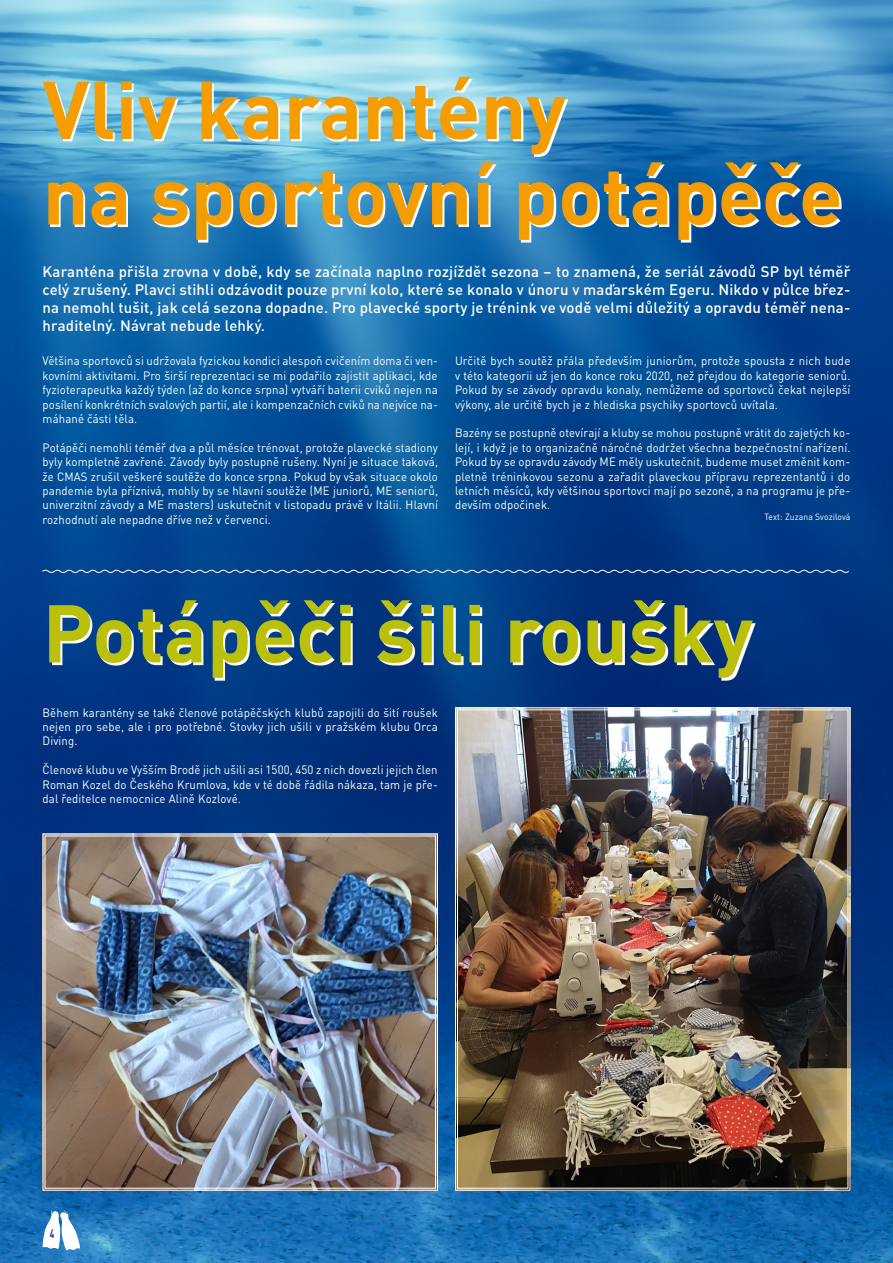
<style>
.page{position:relative;width:893px;height:1263px;background:#fff}
.page>*{position:absolute;margin:0;border:0;box-sizing:border-box;transform-origin:0 0}
.t1{font:700 80.4px/85.5px "DIN Pro";color:#f59c00}
.t2{font:700 80.4px "DIN Pro";color:#bac00b}
.t3{font:500 15px/18px "DIN Pro";letter-spacing:.01em;color:#fff;text-align:justify}
.t4{font:12px/14.4px "DIN Pro Regular 2";letter-spacing:.01em;color:#fff;text-align:justify;scale:.95 1}
.t5{font:700 12px "DIN Pro";color:#283583;scale:.7 1}
.t6{font:9px "DIN Pro Regular 2";letter-spacing:.01em;color:#fff;scale:.95 1}
</style>
<div class="page">
<img style="left:0;top:0;width:893px;height:1263px">
<svg style="left:43px;top:1209px;width:37px;height:41px"></svg>
<svg style="left:45px;top:79px;width:796px;height:163px"></svg>
<svg style="left:52px;top:603px;width:703px;height:77px"></svg>
<img style="left:454px;top:707px;width:397px;height:484px">
<img style="left:42px;top:833px;width:396px;height:358px">
<div style="left:45px;top:835px;width:391px;height:354px;border:1px solid #fff"></div>
<svg style="left:41px;top:569px;width:809px;height:5px;background:#3766a0"></svg>
<h1 class="t1" style="left:43px;top:65px;width:802px">Vliv karantény<br>na sportovní potápěče</h1>
<p class="t3" style="left:43px;top:262px;width:809px">Karanténa přišla zrovna v době, kdy se začínala naplno rozjíždět sezona – to znamená, že seriál závodů SP byl téměř celý zrušený. Plavci stihli odzávodit pouze první kolo, které se konalo v únoru v maďarském Egeru. Nikdo v půlce břez&shy;na nemohl tušit, jak celá sezona dopadne. Pro plavecké sporty je trénink ve vodě velmi důležitý a opravdu téměř nena&shy;hraditelný. Návrat nebude lehký.</p>
<p class="t4" style="left:43px;top:353px;width:418px">Většina sportovců si udržovala fyzickou kondici alespoň cvičením doma či ven&shy;kovními aktivitami. Pro širší reprezentaci se mi podařilo zajistit aplikaci, kde fyzioterapeutka každý týden (až do konce srpna) vytváří baterii cviků nejen na posílení konkrétních svalových partií, ale i kompenzačních cviků na nejvíce na&shy;máhané části těla.</p>
<p class="t4" style="left:43px;top:440px;width:418px">Potápěči nemohli téměř dva a půl měsíce trénovat, protože plavecké stadiony byly kompletně zavřené. Závody byly postupně rušeny. Nyní je situace taková, že CMAS zrušil veškeré soutěže do konce srpna. Pokud by však situace okolo pandemie byla příznivá, mohly by se hlavní soutěže (ME juniorů, ME seniorů, univerzitní závody a ME masters) uskutečnit v listopadu právě v Itálii. Hlavní rozhodnutí ale nepadne dříve než v červenci.</p>
<p class="t4" style="left:455px;top:353px;width:418px">Určitě bych soutěž přála především juniorům, protože spousta z nich bude v této kategorii už jen do konce roku 2020, než přejdou do kategorie seniorů.<br>Pokud by se závody opravdu konaly, nemůžeme od sportovců čekat nejlepší výkony, ale určitě bych je z hlediska psychiky sportovců uvítala.</p>
<p class="t4" style="left:455px;top:425px;width:418px">Bazény se postupně otevírají a kluby se mohou postupně vrátit do zajetých ko&shy;lejí, i když je to organizačně náročné dodržet všechna bezpečnostní nařízení.<br>Pokud by se opravdu závody ME měly uskutečnit, budeme muset změnit kom&shy;pletně tréninkovou sezonu a zařadit plaveckou přípravu reprezentantů i do letních měsíců, kdy většinou sportovci mají po sezoně, a na programu je pře&shy;devším odpočinek.</p>
<p class="t6" style="left:764px;top:511px;width:92px">Text: Zuzana Svozilová</p>
<h1 class="t2" style="left:43px;top:580px;width:712px">Potápěči šili roušky</h1>
<p class="t4" style="left:43px;top:705px;width:418px">Během karantény se také členové potápěčských klubů zapojili do šití roušek nejen pro sebe, ale i pro potřebné. Stovky jich ušili v pražském klubu Orca Diving.</p>
<p class="t4" style="left:43px;top:762px;width:418px">Členové klubu ve Vyšším Brodě jich ušili asi 1500, 450 z nich dovezli jejich člen Roman Kozel do Českého Krumlova, kde v té době řádila nákaza, tam je pře&shy;dal ředitelce nemocnice Alině Kozlové.</p>
<p class="t5" style="left:50px;top:1225px;width:8px">4</p>
</div>
